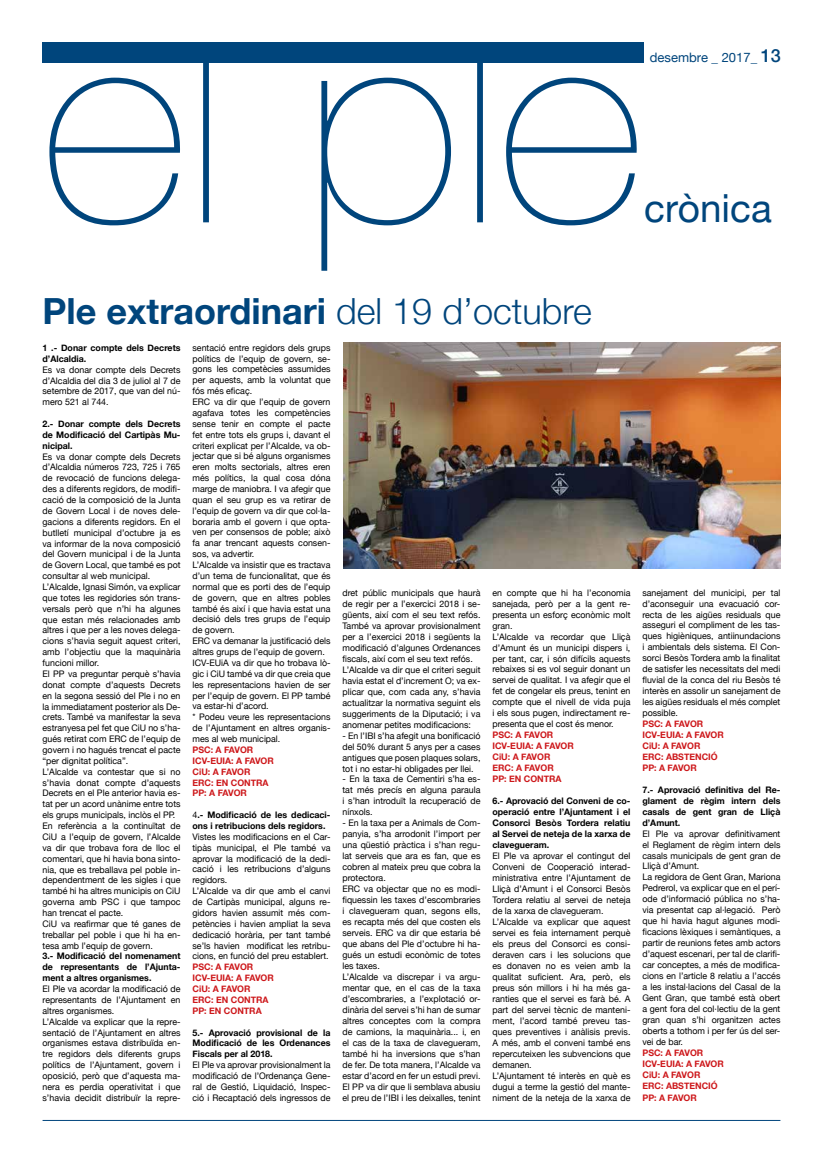
<style>
.page{position:relative;width:823px;height:1163px;background:#fff}
.page>*{position:absolute;margin:0;border:0;box-sizing:border-box;transform-origin:0 0}
.t1{font:38.7px "Helvetica Neue";color:#00457c}
.t2{font:700 36px "Helvetica Neue";color:#00457c}
.t3{font:13px "Helvetica Neue";color:#00457c}
.t4{font:9px/10.9px "Helvetica Neue";color:#000}
.t5{font:700 9px/10.9px "Helvetica Neue";color:#000;text-align:justify}
.t6{font:700 9px/10.9px "Helvetica Neue";color:#cd171a}
.s1{font-weight:500;font-size:18px}
.s2{font-weight:300}
.s3{font-weight:400}
</style>
<div class="page">
<div style="left:43px;top:43px;width:600px;height:20px;background:#00457c"></div>
<hr style="left:43px;top:1119px;width:737px;height:1px;background:#00457c">
<svg style="left:49px;top:63px;width:587px;height:208px"></svg>
<img style="left:343px;top:343px;width:437px;height:225px">
<h3 class="t3" style="left:649px;top:48px;width:132px">desembre _ 2017_ <span class="s1">13</span></h3>
<h1 class="t1" style="left:643px;top:181px;width:129px">crònica</h1>
<h2 class="t2" style="left:43px;top:283px;width:550px">Ple extraordinari <span class="s2">del 19 d’octubre</span></h2>
<p class="t5" style="left:43px;top:342px;width:139px">1 .- Donar compte dels Decrets d’Alcaldia.</p>
<p class="t4" style="left:43px;top:364px;width:139px;text-align:justify">Es va donar compte dels Decrets d’Alcaldia del dia 3 de juliol al 7 de setembre de 2017, que van del nú&shy;mero 521 al 744.</p>
<p class="t5" style="left:43px;top:418px;width:139px">2.- Donar compte dels Decrets de Modificació del Cartipàs Mu&shy;nicipal.</p>
<p class="t4" style="left:43px;top:451px;width:139px">Es va donar compte dels Decrets d’Alcaldia números 723, 725 i 765 de revocació de funcions delega&shy;des a diferents regidors, de modifi&shy;cació de la composició de la Junta de Govern Local i de noves dele&shy;gacions a diferents regidors. En el butlletí municipal d’octubre ja es va informar de la nova composició del Govern municipal i de la Junta de Govern Local, que també es pot consultar al web municipal.<br>L’Alcalde, Ignasi Simón, va explicar que totes les regidories són trans&shy;versals però que n’hi ha algunes que estan més relacionades amb altres i que per a les noves delega&shy;cions s’havia seguit aquest criteri, amb l’objectiu que la maquinària funcioni millor.<br>El PP va preguntar perquè s’havia donat compte d’aquests Decrets en la segona sessió del Ple i no en la immediatament posterior als De&shy;crets. També va manifestar la seva estranyesa pel fet que CiU no s’ha&shy;gués retirat com ERC de l’equip de govern i no hagués trencat el pacte “per dignitat política”.<br>L’Alcalde va contestar que si no s’havia donat compte d’aquests<br>Decrets en el Ple anterior havia es&shy;tat per un acord unànime entre tots els grups municipals, inclòs el PP.<br>En referència a la continuïtat de<br>CiU a l’equip de govern, l’Alcalde va dir que trobava fora de lloc el comentari, que hi havia bona sinto&shy;nia, que es treballava pel poble in&shy;dependentment de les sigles i que també hi ha altres municipis on CiU governa amb PSC i que tampoc han trencat el pacte.<br>CiU va reafirmar que té ganes de treballar pel poble i que hi ha en&shy;tesa amb l’equip de govern.</p>
<p class="t5" style="left:43px;top:950px;width:139px">3.- Modificació del nomenament de representants de l’Ajunta&shy;ment a altres organismes.</p>
<p class="t4" style="left:43px;top:983px;width:139px">El Ple va acordar la modificació de representants de l’Ajuntament en altres organismes.<br>L’Alcalde va explicar que la repre&shy;sentació de l’Ajuntament en altres organismes estava distribuïda en&shy;tre regidors dels diferents grups polítics de l’Ajuntament, govern i oposició, però que d’aquesta ma&shy;nera es perdia operativitat i que s’havia decidit distribuïr la repre-</p>
<p class="t4" style="left:192px;top:342px;width:139px">sentació entre regidors dels grups polítics de l’equip de govern, se&shy;gons les competècies assumides per aquests, amb la voluntat que fós més eficaç.<br>ERC va dir que l’equip de govern agafava totes les competències sense tenir en compte el pacte fet entre tots els grups i, davant el criteri explicat per l’Alcalde, va ob&shy;jectar que si bé alguns organismes eren molts sectorials, altres eren més polítics, la qual cosa dóna marge de maniobra. I va afegir que quan el seu grup es va retirar de l’equip de govern va dir que col·la&shy;boraria amb el govern i que opta&shy;ven per consensos de poble; això fa anar trencant aquests consen&shy;sos, va advertir.<br>L’Alcalde va insistir que es tractava d’un tema de funcionalitat, que és normal que es porti des de l’equip de govern, que en altres pobles també és així i que havia estat una decisió dels tres grups de l’equip de govern.<br>ERC va demanar la justificació dels altres grups de l’equip de govern.<br>ICV-EUiA va dir que ho trobava lò&shy;gic i CiU també va dir que creia que les representacions havien de ser per l’equip de govern. El PP també va estar-hi d’acord.<br>* Podeu veure les representacions de l’Ajuntament en altres organis&shy;mes al web municipal.</p>
<p class="t6" style="left:192px;top:744px;width:83px">PSC: A FAVOR<br>ICV-EUIA: A FAVOR<br>CiU: A FAVOR<br>ERC: EN CONTRA<br>PP: A FAVOR</p>
<p class="t5" style="left:192px;top:809px;width:139px"><span class="s3">4</span>.- Modificació de les dedicaci&shy;ons i retribucions dels regidors.</p>
<p class="t4" style="left:192px;top:831px;width:139px">Vistes les modificacions en el Car&shy;tipàs municipal, el Ple també va aprovar la modificació de la dedi&shy;cació i les retribucions d’alguns regidors.<br>L’Alcalde va dir que amb el canvi de Cartipàs municipal, alguns re&shy;gidors havien assumit més com&shy;petències i havien ampliat la seva dedicació horària, per tant també se’ls havien modificat les retribu&shy;cions, en funció del preu establert.</p>
<p class="t6" style="left:192px;top:961px;width:83px">PSC: A FAVOR<br>ICV-EUIA: A FAVOR<br>CiU: A FAVOR<br>ERC: EN CONTRA<br>PP: EN CONTRA</p>
<p class="t5" style="left:192px;top:1026px;width:139px">5.- Aprovació provisional de la Modificació de les Ordenances Fiscals per al 2018.</p>
<p class="t4" style="left:192px;top:1059px;width:139px;text-align:justify">El Ple va aprovar provisionalment la modificació de l’Ordenança Gene&shy;ral de Gestió, Liquidació, Inspec&shy;ció i Recaptació dels ingressos de</p>
<p class="t4" style="left:492px;top:587px;width:139px">en compte que hi ha l’economia sanejada, però per a la gent re&shy;presenta un esforç econòmic molt gran.<br>L’Alcalde va recordar que Lliçà d’Amunt és un municipi dispers i, per tant, car, i són difícils aquests rebaixes si es vol seguir donant un servei de qualitat. I va afegir que el fet de congelar els preus, tenint en compte que el nivell de vida puja i els sous pugen, indirectament re&shy;presenta que el cost és menor.</p>
<p class="t6" style="left:492px;top:729px;width:83px">PSC: A FAVOR<br>ICV-EUIA: A FAVOR<br>CiU: A FAVOR<br>ERC: A FAVOR<br>PP: EN CONTRA</p>
<p class="t5" style="left:492px;top:795px;width:139px">6.- Aprovació del Conveni de co&shy;operació entre l’Ajuntament i el Consorci Besòs Tordera relatiu al Servei de neteja de la xarxa de clavegueram.</p>
<p class="t4" style="left:492px;top:850px;width:139px">El Ple va aprovar el contingut del<br>Conveni de Cooperació interad&shy;ministrativa entre l’Ajuntament de<br>Lliçà d’Amunt i el Consorci Besòs<br>Tordera relatiu al servei de neteja de la xarxa de clavegueram.<br>L’Alcalde va explicar que aquest servei es feia internament perquè els preus del Consorci es consi&shy;deraven cars i les solucions que es donaven no es veien amb la qualitat suficient. Ara, però, els preus són millors i hi ha més ga&shy;ranties que el servei es farà bé. A part del servei tècnic de manteni&shy;ment, l’acord també preveu tas&shy;ques preventives i anàlisis previs.<br>A més, amb el conveni també ens repercuteixen les subvencions que demanen.<br>L’Ajuntament té interès en què es dugui a terme la gestió del mante&shy;niment de la neteja de la xarxa de</p>
<p class="t4" style="left:342px;top:587px;width:139px">dret públic municipals que haurà de regir per a l’exercici 2018 i se&shy;güents, així com el seu text refós.<br>També va aprovar provisionalment per a l’exercici 2018 i següents la modificació d’algunes Ordenances fiscals, així com el seu text refós.<br>L’Alcalde va dir que el criteri seguit havia estat el d’increment O; va ex&shy;plicar que, com cada any, s’havia actualitzar la normativa seguint els suggeriments de la Diputació; i va anomenar petites modificacions:</p>
<p class="t4" style="left:342px;top:730px;width:139px;text-align:justify">- En l’IBI s’ha afegit una bonificació del 50% durant 5 anys per a cases antigues que posen plaques solars, tot i no estar-hi obligades per llei.</p>
<p class="t4" style="left:342px;top:774px;width:139px;text-align:justify">- En la taxa de Cementiri s’ha es&shy;tat més precís en alguna paraula i s’han introduït la recuperació de nínxols.</p>
<p class="t4" style="left:342px;top:818px;width:139px">- En la taxa per a Animals de Com&shy;panyia, s’ha arrodonit l’import per una qüestió pràctica i s’han regu&shy;lat serveis que ara es fan, que es cobren al mateix preu que cobra la protectora.<br>ERC va objectar que no es modi&shy;fiquessin les taxes d’escombraries i clavegueram quan, segons ells, es recapta més del que costen els serveis. ERC va dir que estaria bé que abans del Ple d’octubre hi ha&shy;gués un estudi econòmic de totes les taxes.<br>L’Alcalde va discrepar i va argu&shy;mentar que, en el cas de la taxa d’escombraries, a l’explotació or&shy;dinària del servei s’hi han de sumar altres conceptes com la compra de camions, la maquinària... i, en el cas de la taxa de clavegueram, també hi ha inversions que s’han de fer. De tota manera, l’Alcalde va estar d’acord en fer un estudi previ.<br>El PP va dir que li semblava abusiu el preu de l’IBI i les deixalles, tenint</p>
<p class="t4" style="left:642px;top:587px;width:139px;text-align:justify">sanejament del municipi, per tal d’aconseguir una evacuació cor&shy;recta de les aigües residuals que asseguri el compliment de les tas&shy;ques higièniques, antiinundacions i ambientals dels sistema. El Con&shy;sorci Besòs Tordera amb la finalitat de satisfer les necessitats del medi fluvial de la conca del riu Besòs té interès en assolir un sanejament de les aigües residuals el més complet possible.</p>
<p class="t6" style="left:642px;top:718px;width:83px">PSC: A FAVOR<br>ICV-EUIA: A FAVOR<br>CiU: A FAVOR<br>ERC: ABSTENCIÓ<br>PP: A FAVOR</p>
<p class="t5" style="left:642px;top:784px;width:139px">7.- Aprovació definitiva del Re&shy;glament de règim intern dels casals de gent gran de Lliçà d’Amunt.</p>
<p class="t4" style="left:642px;top:828px;width:139px">El Ple va aprovar definitivament el Reglament de règim intern dels casals municipals de gent gran de<br>Lliçà d’Amunt.<br>La regidora de Gent Gran, Mariona<br>Pedrerol, va explicar que en el perí&shy;ode d’informació pública no s’ha&shy;via presentat cap al·legació. Però que hi havia hagut algunes modi&shy;ficacions lèxiques i semàntiques, a partir de reunions fetes amb actors d’aquest escenari, per tal de clarifi&shy;car conceptes, a més de modifica&shy;cions en l’article 8 relatiu a l’accés a les instal·lacions del Casal de la<br>Gent Gran, que també està obert a gent fora del col·lectiu de la gent gran quan s’hi organitzen actes oberts a tothom i per fer ús del ser&shy;vei de bar.</p>
<p class="t6" style="left:642px;top:1047px;width:83px">PSC: A FAVOR<br>ICV-EUIA: A FAVOR<br>CiU: A FAVOR<br>ERC: ABSTENCIÓ</p>
<p class="t6" style="left:642px;top:1092px;width:56px">PP: A FAVOR</p>
</div>
